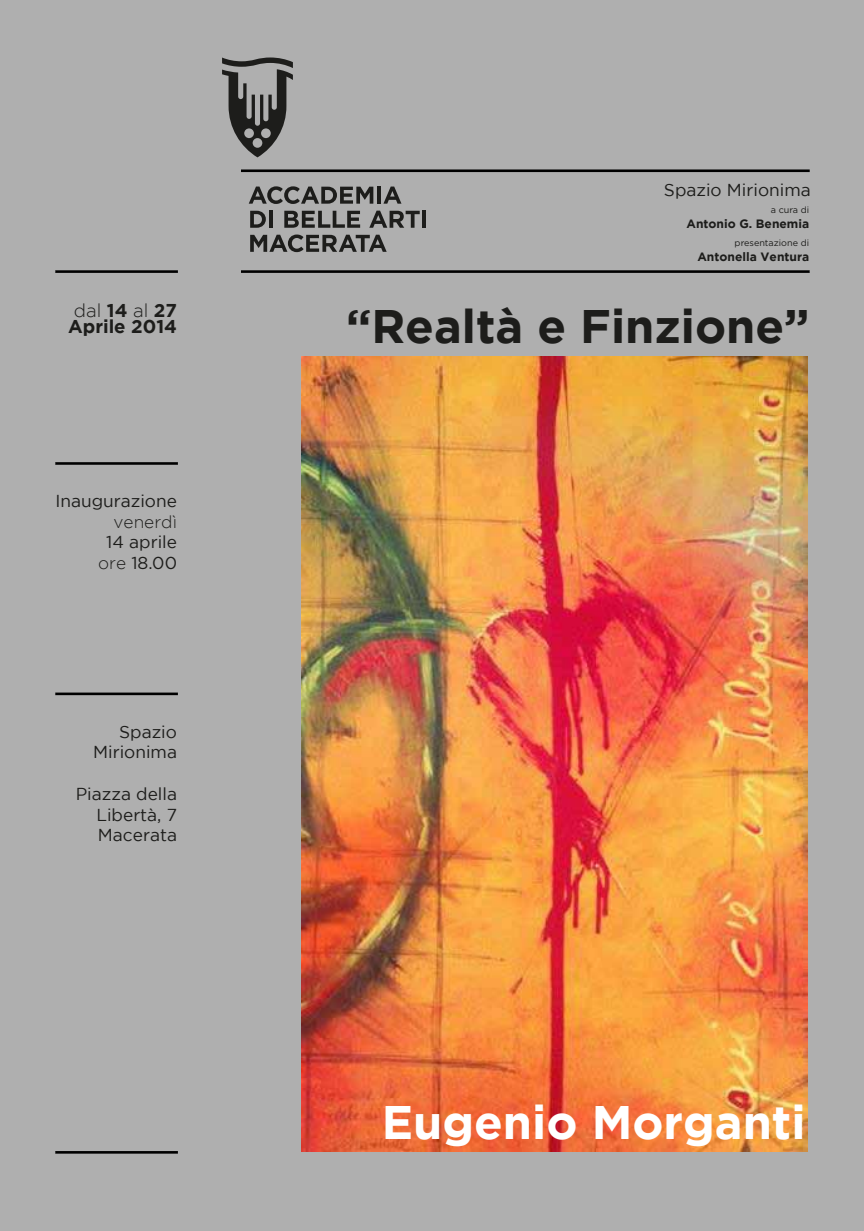
<style>
.page{position:relative;width:864px;height:1231px;background:#fff}
.page>*{position:absolute;margin:0;border:0;box-sizing:border-box;transform-origin:0 0}
.t1{font:700 46.88px "Gotham";color:#1d1d1b}
.t2{font:700 46.88px "Gotham";color:#fff}
.t3{font:700 18.5px/16.4px "Gotham";color:#1d1d1b;text-align:center}
.t4{font:17.25px/20.8px "Gotham";color:#1d1d1b;text-align:right}
.t5{font:300 17.25px "Gotham";color:#1d1d1b}
.t6{font:700 12.12px "Gotham";color:#1d1d1b}
.t7{font:9px "Gotham";color:#1d1d1b}
.s1{font-weight:300}
.s2{font-style:inherit}
</style>
<div class="page">
<div style="left:0;top:0;width:863px;height:1230px;background:#afafaf"></div>
<svg style="left:222px;top:57px;width:71px;height:100px"></svg>
<hr style="left:241px;top:270px;width:568px;height:3px;background:#000">
<hr style="left:241px;top:169px;width:568px;height:3px;background:#000">
<hr style="left:55px;top:462px;width:123px;height:2px;background:#000">
<hr style="left:55px;top:270px;width:123px;height:3px;background:#000">
<hr style="left:55px;top:692px;width:123px;height:3px;background:#000">
<hr style="left:55px;top:1150px;width:123px;height:3px;background:#000">
<svg style="left:249px;top:186px;width:124px;height:18px"></svg>
<hr style="left:377px;top:187px;width:4px;height:17px;background:#1d1d1b">
<svg style="left:383px;top:186px;width:18px;height:18px"></svg>
<svg style="left:250px;top:211px;width:16px;height:17px"></svg>
<hr style="left:269px;top:211px;width:4px;height:17px;background:#1d1d1b">
<svg style="left:284px;top:211px;width:76px;height:17px"></svg>
<svg style="left:369px;top:210px;width:50px;height:18px"></svg>
<hr style="left:422px;top:211px;width:4px;height:17px;background:#1d1d1b">
<svg style="left:250px;top:234px;width:136px;height:18px"></svg>
<img style="left:302px;top:356px;width:505px;height:795px">
<p class="t3" style="left:68px;top:301px;width:110px"><span class="s1">dal</span> 14 <span class="s1">al</span> 27<br>Aprile 2014</p>
<p class="t4" style="left:55px;top:490px;width:123px">Inaugurazione</p>
<p class="t5" style="left:114px;top:512px;width:65px">venerdì</p>
<p class="t4" style="left:98px;top:531px;width:80px;text-align:center">14 aprile <span class="s1">ore</span> <span class="s2">18.00</span></p>
<p class="t4" style="left:93px;top:721px;width:85px">Spazio<br>Mirionima</p>
<p class="t4" style="left:96px;top:783px;width:82px;text-align:justify;text-indent:-21px">Piazza della Libertà, 7<br>Macerata</p>
<p class="t4" style="left:663px;top:179px;width:148px">Spazio Mirionima</p>
<p class="t7" style="left:770px;top:204px;width:40px">a cura di</p>
<p class="t6" style="left:686px;top:216px;width:124px">Antonio G. Benemia</p>
<p class="t7" style="left:734px;top:237px;width:76px">presentazione di</p>
<p class="t6" style="left:697px;top:249px;width:113px">Antonella Ventura</p>
<h1 class="t1" style="left:346px;top:299px;width:465px">“Realtà e Finzione”</h1>
<h1 class="t2" style="left:382px;top:1095px;width:425px">Eugenio Morganti</h1>
</div>
